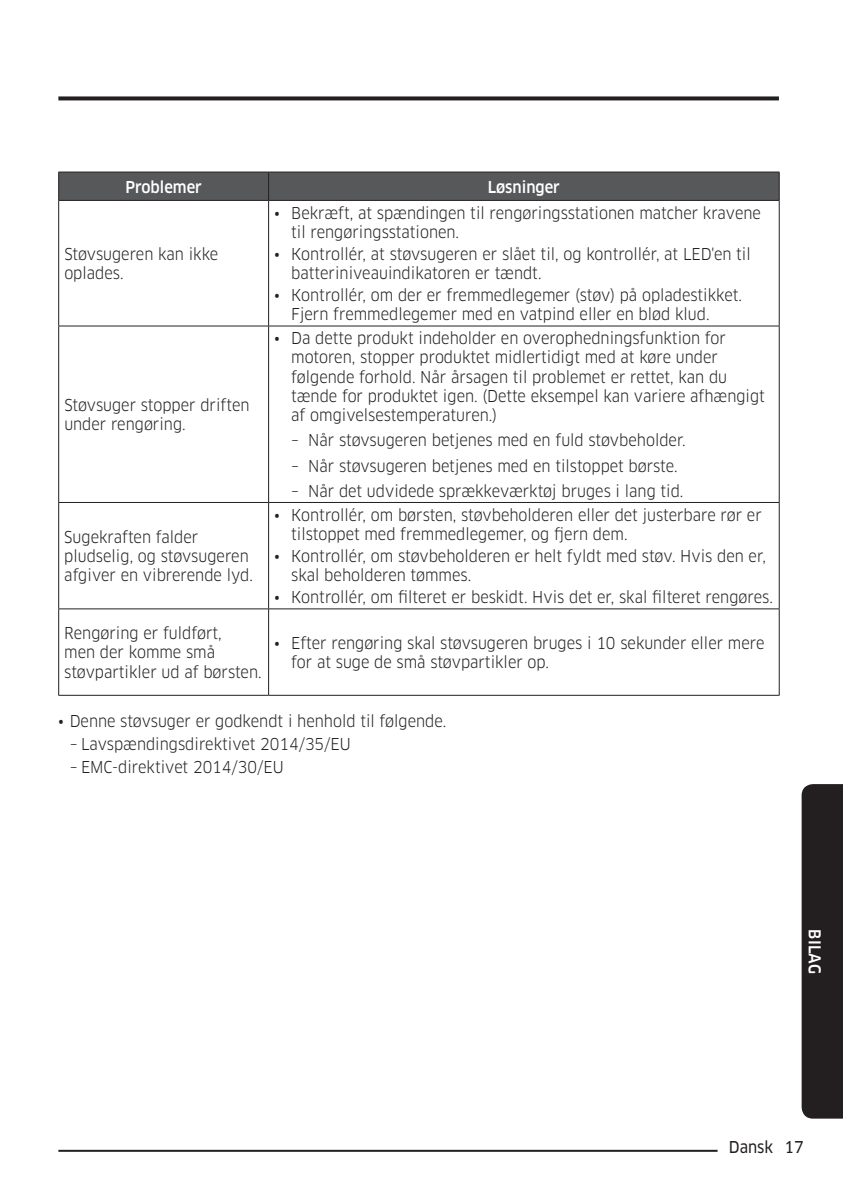
<style>
.page{position:relative;width:843px;height:1194px;background:#fff}
.page>*{position:absolute;margin:0;border:0;box-sizing:border-box;transform-origin:0 0}
.t1{font:16px/19.2px "Samsung Clan Pro";color:#231f20;scale:.92 1}
.t2{font:500 16px "Samsung Clan Pro";color:#fff;scale:.92 1}
.t3{font:16px "Samsung Clan Pro News";color:#231f20;scale:.92 1}
</style>
<div class="page">
<div style="left:801px;top:784px;width:41px;height:335px;background:#231f20"></div>
<div style="left:58px;top:172px;width:721px;height:28px;background:#57585a"></div>
<hr style="left:58px;top:200px;width:210px;height:1px;background:#231f20">
<hr style="left:58px;top:201px;width:1px;height:125px;background:#231f20">
<hr style="left:268px;top:200px;width:511px;height:1px;background:#231f20">
<hr style="left:268px;top:201px;width:1px;height:125px;background:#231f20">
<hr style="left:778px;top:201px;width:1px;height:125px;background:#231f20">
<hr style="left:58px;top:326px;width:210px;height:1px;background:#231f20">
<hr style="left:58px;top:326px;width:1px;height:176px;background:#231f20">
<hr style="left:268px;top:326px;width:511px;height:1px;background:#231f20">
<hr style="left:268px;top:326px;width:1px;height:176px;background:#231f20">
<hr style="left:778px;top:326px;width:1px;height:176px;background:#231f20">
<hr style="left:58px;top:502px;width:210px;height:1px;background:#231f20">
<hr style="left:58px;top:503px;width:1px;height:106px;background:#231f20">
<hr style="left:268px;top:502px;width:511px;height:1px;background:#231f20">
<hr style="left:268px;top:503px;width:1px;height:106px;background:#231f20">
<hr style="left:778px;top:503px;width:1px;height:106px;background:#231f20">
<hr style="left:58px;top:608px;width:210px;height:1px;background:#231f20">
<hr style="left:58px;top:609px;width:1px;height:86px;background:#231f20">
<hr style="left:268px;top:608px;width:511px;height:1px;background:#231f20">
<hr style="left:268px;top:609px;width:1px;height:86px;background:#231f20">
<hr style="left:778px;top:609px;width:1px;height:86px;background:#231f20">
<hr style="left:58px;top:695px;width:210px;height:1px;background:#231f20">
<hr style="left:268px;top:695px;width:511px;height:1px;background:#231f20">
<svg style="left:58px;top:96px;width:720px;height:4px;background:#3b3839"></svg>
<hr style="left:58px;top:1150px;width:720px;height:2px;background:#231f20">
<div style="left:717px;top:1147px;width:61px;height:6px;background:#fff"></div>
<p class="t2" style="left:125px;top:177px;width:85px">Problemer</p>
<p class="t2" style="left:488px;top:177px;width:80px">Løsninger</p>
<p class="t1" style="left:64px;top:244px;width:169px">Støvsugeren kan ikke oplades.</p>
<p class="t1" style="left:64px;top:395px;width:203px">Støvsuger stopper driften under rengøring.</p>
<p class="t1" style="left:64px;top:527px;width:206px">Sugekraften falder pludselig, og støvsugeren afgiver en vibrerende lyd.</p>
<p class="t1" style="left:291px;top:203px;width:512px;text-indent:-17px">• Bekræft, at spændingen til rengøringsstationen matcher kravene til rengøringsstationen.</p>
<p class="t1" style="left:291px;top:244px;width:501px;text-indent:-17px">• Kontrollér, at støvsugeren er slået til, og kontrollér, at LED'en til batteriniveauindikatoren er tændt.</p>
<p class="t1" style="left:291px;top:286px;width:491px;text-indent:-17px">• Kontrollér, om der er fremmedlegemer (støv) på opladestikket.<br>Fjern fremmedlegemer med en vatpind eller en blød klud.</p>
<p class="t1" style="left:291px;top:329px;width:516px;text-indent:-17px">• Da dette produkt indeholder en overophedningsfunktion for motoren, stopper produktet midlertidigt med at køre under følgende forhold. Når årsagen til problemet er rettet, kan du tænde for produktet igen. (Dette eksempel kan variere afhængigt af omgivelsestemperaturen.)</p>
<p class="t1" style="left:291px;top:431px;width:430px">– Når støvsugeren betjenes med en fuld støvbeholder.</p>
<p class="t1" style="left:291px;top:456px;width:421px">– Når støvsugeren betjenes med en tilstoppet børste.</p>
<p class="t1" style="left:291px;top:481px;width:428px">– Når det udvidede sprækkeværktøj bruges i lang tid.</p>
<p class="t1" style="left:291px;top:505px;width:513px;text-indent:-17px">• Kontrollér, om børsten, støvbeholderen eller det justerbare rør er tilstoppet med fremmedlegemer, og fjern dem.</p>
<p class="t1" style="left:291px;top:546px;width:517px;text-indent:-17px">• Kontrollér, om støvbeholderen er helt fyldt med støv. Hvis den er, skal beholderen tømmes.</p>
<p class="t1" style="left:274px;top:588px;width:543px">• Kontrollér, om filteret er beskidt. Hvis det er, skal filteret rengøres.</p>
<p class="t1" style="left:64px;top:624px;width:216px">Rengøring er fuldført,<br>men der komme små støvpartikler ud af børsten.</p>
<p class="t1" style="left:291px;top:633px;width:516px;text-indent:-17px">• Efter rengøring skal støvsugeren bruges i 10 sekunder eller mere for at suge de små støvpartikler op.</p>
<p class="t1" style="left:58px;top:711px;width:423px">• Denne støvsuger er godkendt i henhold til følgende.</p>
<p class="t1" style="left:70px;top:734px;width:307px">– Lavspændingsdirektivet 2014/35/EU</p>
<p class="t1" style="left:70px;top:757px;width:234px">– EMC-direktivet 2014/30/EU</p>
<p class="t2" style="left:823px;top:929px;width:50px;rotate:90deg">BILAG</p>
<p class="t3" style="left:728px;top:1137px;width:83px">Dansk 17</p>
</div>
